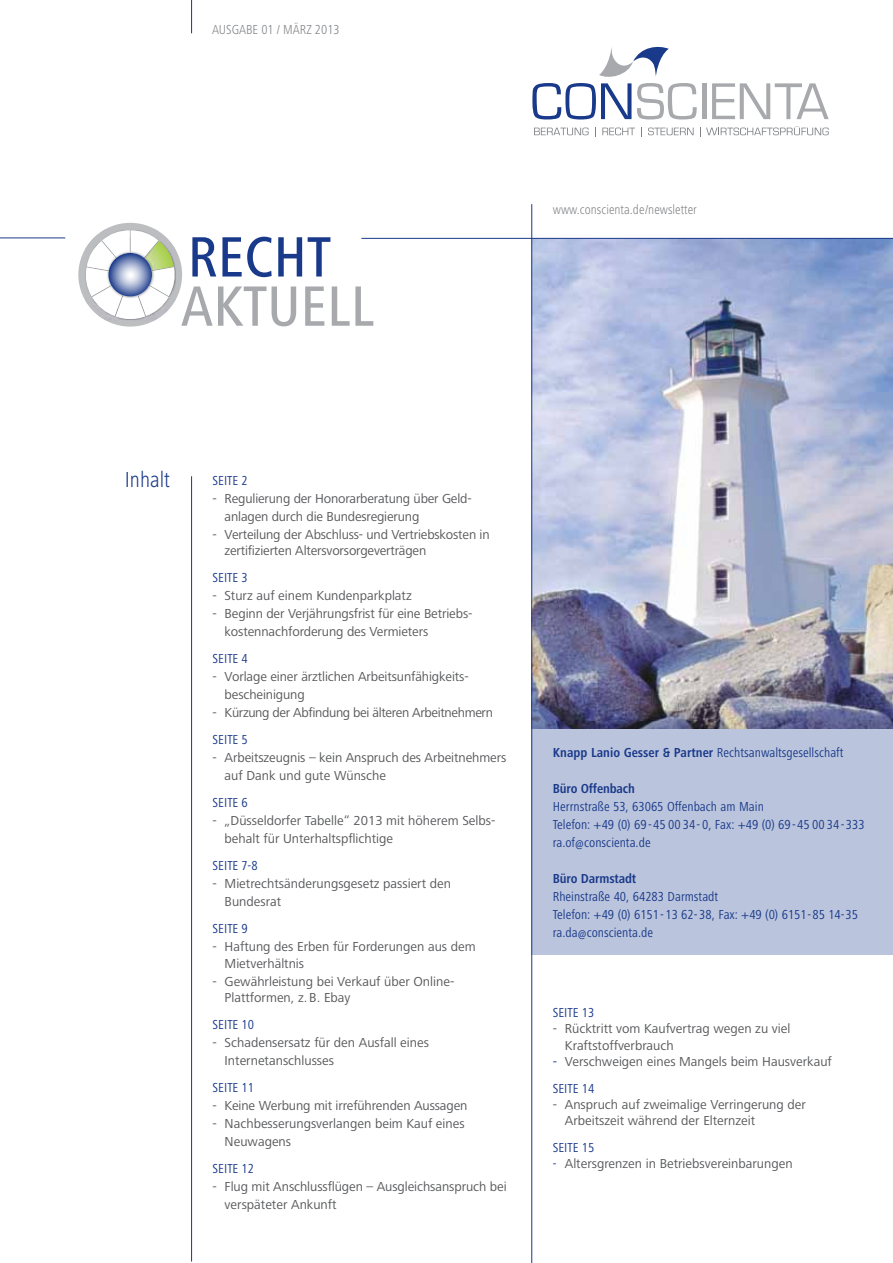
<style>
.page{position:relative;width:893px;height:1263px;background:#fff}
.page>*{position:absolute;margin:0;border:0;box-sizing:border-box;transform-origin:0 0}
.t1{font:500 condensed 58.8px "Frutiger Next LT";color:#a7a9ac}
.t2{font:500 condensed 58.8px "Frutiger Next LT";color:#19398a}
.t3{font:300 condensed 22.5px "Frutiger Next LT";color:#19398a}
.t4{font:13.5px/18px "Frutiger Next LT";color:#58595b}
.t5{font:condensed 13.5px/18px "Frutiger Next LT";color:#19398a}
.t6{font:300 condensed 13.5px "Frutiger Next LT";color:#808285}
.t7{font:13.5px "Frutiger Next LT";letter-spacing:-.025em;color:#58595b}
.t8{font:700 condensed 13.5px "Frutiger Next LT";letter-spacing:-.01em;color:#19398a}
.s1{font-weight:700}
.s2{color:#19398a}
.s3{font-stretch:condensed;color:#19398a}
</style>
<div class="page">
<hr style="left:191px;top:0;width:1px;height:33px;background:#19398a">
<img style="left:532px;top:239px;width:361px;height:490px">
<div style="left:531px;top:729px;width:362px;height:225px;background:#bac4dc"></div>
<hr style="left:0;top:238px;width:65px;height:1px;background:#19398a">
<svg style="left:78px;top:223px;width:104px;height:104px"></svg>
<img style="left:106px;top:251px;width:48px;height:48px">
<img style="left:131px;top:251px;width:23px;height:23px">
<svg style="left:108px;top:253px;width:44px;height:43px"></svg>
<hr style="left:361px;top:238px;width:532px;height:1px;background:#19398a">
<hr style="left:531px;top:204px;width:1px;height:1059px;background:#19398a">
<hr style="left:703px;top:83px;width:4px;height:36px;background:#a7a9ac">
<svg style="left:712px;top:83px;width:117px;height:36px"></svg>
<svg style="left:534px;top:128px;width:55px;height:7px"></svg>
<svg style="left:602px;top:128px;width:33px;height:7px"></svg>
<svg style="left:648px;top:128px;width:46px;height:7px"></svg>
<svg style="left:700px;top:126px;width:129px;height:11px"></svg>
<svg style="left:532px;top:46px;width:165px;height:73px"></svg>
<hr style="left:191px;top:476px;width:1px;height:785px;background:#19398a">
<p class="t6" style="left:212px;top:22px;width:129px">Ausgabe 01 / MÄRZ 2013</p>
<h1 class="t2" style="left:188px;top:224px;width:145px">RECHT</h1>
<h1 class="t1" style="left:181px;top:274px;width:195px">AKTUELL</h1>
<p class="t6" style="left:553px;top:203px;width:145px">www.conscienta.de/newsletter</p>
<h2 class="t3" style="left:125px;top:467px;width:47px">Inhalt</h2>
<p class="t5" style="left:213px;top:472px;width:37px">Seite 2</p>
<p class="t4" style="left:225px;top:490px;width:249px;text-indent:-12px">- Regulierung der Honorarberatung über Geld&shy;anlagen durch die Bundesregierung</p>
<p class="t4" style="left:225px;top:527px;width:267px;line-height:16.2px;text-indent:-12px">- Verteilung der Abschluss- und Vertriebskosten in zertifizierten Altersvorsorgeverträgen</p>
<p class="t5" style="left:213px;top:569px;width:37px">Seite 3</p>
<p class="t4" style="left:213px;top:587px;width:201px">- Sturz auf einem Kundenparkplatz</p>
<p class="t4" style="left:225px;top:605px;width:249px;text-indent:-12px">- Beginn der Verjährungsfrist für eine Betriebs&shy;kostennachforderung des Vermieters</p>
<p class="t5" style="left:213px;top:650px;width:37px">Seite 4</p>
<p class="t4" style="left:225px;top:668px;width:245px;text-indent:-12px">- Vorlage einer ärztlichen Arbeitsunfähigkeits&shy;bescheinigung</p>
<p class="t7" style="left:213px;top:705px;width:282px">- Kürzung der Abfindung bei älteren Arbeitnehmern</p>
<p class="t5" style="left:213px;top:731px;width:37px">Seite 5</p>
<p class="t4" style="left:225px;top:749px;width:283px;text-indent:-12px">- Arbeitszeugnis – kein Anspruch des Arbeitnehmers auf Dank und gute Wünsche</p>
<p class="t5" style="left:213px;top:794px;width:37px">Seite 6</p>
<p class="t4" style="left:225px;top:812px;width:272px;text-indent:-12px">- „Düsseldorfer Tabelle“ 2013 mit höherem Selbs&shy;behalt für Unterhaltspflichtige</p>
<p class="t5" style="left:213px;top:857px;width:47px">Seite 7-8</p>
<p class="t4" style="left:225px;top:875px;width:228px;text-indent:-12px">- Mietrechtsänderungsgesetz passiert den<br>Bundesrat</p>
<p class="t5" style="left:213px;top:920px;width:37px">Seite 9</p>
<p class="t4" style="left:225px;top:939px;width:253px;line-height:16.2px;text-indent:-12px">- Haftung des Erben für Forderungen aus dem<br>Mietverhältnis</p>
<p class="t4" style="left:225px;top:973px;width:231px;line-height:16.2px;text-indent:-12px">- Gewährleistung bei Verkauf über Online-<br>Plattformen, z.B. Ebay</p>
<p class="t5" style="left:213px;top:1015px;width:43px">Seite 10</p>
<p class="t4" style="left:225px;top:1033px;width:206px;text-indent:-12px">- Schadensersatz für den Ausfall eines<br>Internetanschlusses</p>
<p class="t5" style="left:213px;top:1078px;width:43px">Seite 11</p>
<p class="t4" style="left:213px;top:1096px;width:256px">- Keine Werbung mit irreführenden Aussagen</p>
<p class="t4" style="left:225px;top:1114px;width:242px;text-indent:-12px">- Nachbesserungsverlangen beim Kauf eines<br>Neuwagens</p>
<p class="t5" style="left:213px;top:1159px;width:43px">Seite 12</p>
<p class="t4" style="left:225px;top:1177px;width:284px;text-indent:-12px">- Flug mit Anschlussflügen – Ausgleichsanspruch bei verspäteter Ankunft</p>
<p class="t5" style="left:553px;top:744px;width:292px"><span class="s1">Knapp Lanio Gesser &amp; Partner</span> Rechtsanwaltsgesellschaft</p>
<p class="t8" style="left:553px;top:781px;width:84px">Büro Offenbach</p>
<p class="t5" style="left:553px;top:798px;width:313px">Herrnstraße 53, 63065 Offenbach am Main<br>Telefon: +49 (0) 69-45 00 34- 0, Fax: +49 (0) 69-45 00 34-333 ra.of@conscienta.de</p>
<p class="t8" style="left:553px;top:871px;width:85px">Büro Darmstadt</p>
<p class="t5" style="left:553px;top:888px;width:307px">Rheinstraße 40, 64283 Darmstadt<br>Telefon: +49 (0) 6151- 13 62- 38, Fax: +49 (0) 6151-85 14-35 ra.da@conscienta.de</p>
<p class="t5" style="left:553px;top:1004px;width:43px">Seite 13</p>
<p class="t4" style="left:565px;top:1021px;width:227px;line-height:16.2px;text-indent:-12px">- Rücktritt vom Kaufvertrag wegen zu viel<br>Kraftstoffverbrauch</p>
<p class="t4" style="left:553px;top:1048px;width:280px;line-height:27px"><span class="s2">-</span> Verschweigen eines Mangels beim Hausverkauf<br><span class="s3">Seite 14</span></p>
<p class="t4" style="left:565px;top:1096px;width:243px;line-height:16.2px;text-indent:-12px">- Anspruch auf zweimalige Verringerung der<br>Arbeitszeit während der Elternzeit</p>
<p class="t5" style="left:553px;top:1139px;width:43px">Seite 15</p>
<p class="t4" style="left:553px;top:1155px;width:241px"><span class="s3">-</span> Altersgrenzen in Betriebsvereinbarungen</p>
</div>
